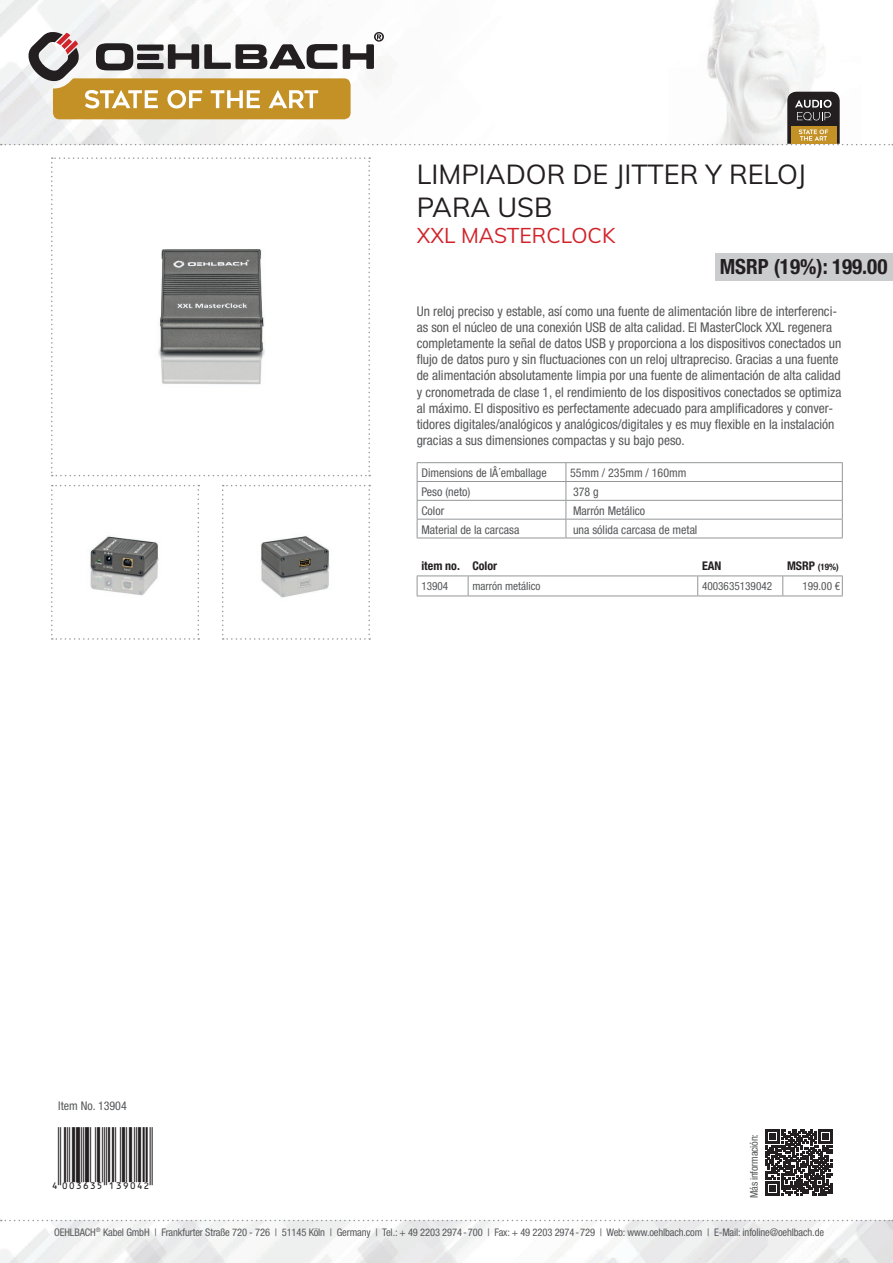
<style>
.page{position:relative;width:893px;height:1263px;background:#fff}
.page>*{position:absolute;margin:0;border:0;box-sizing:border-box;transform-origin:0 0}
.t1{font:27px/32.4px "Muli";color:#231f20}
.t2{font:27px "EAN";color:#231f20}
.t3{font:700 condensed 21px "Helvetica Neue LTW1 G";color:#231f20}
.t4{font:21px "Muli";color:#d1232a}
.t5{font:condensed 13.5px/16.2px "Helvetica Neue LTW1 G";color:#57585a}
.t6{font:condensed 12px "Helvetica Neue LTW1 G";color:#57585a}
.t7{font:700 condensed 12px "Helvetica Neue LTW1 G";color:#231f20}
.t8{font:condensed 11.25px "Helvetica Neue LTW1 G";color:#57585a}
.t9{font:condensed 10.5px "Helvetica Neue LTW1 G";letter-spacing:-.01em;color:#57585a}
.t10{font:700 condensed 9px "Helvetica Neue LTW1 G";color:#231f20}
.s1{font-size:12px}
</style>
<div class="page">
<img style="left:0;top:1220px;width:893px;height:43px">
<img style="left:0;top:0;width:818px;height:145px">
<svg style="left:1px;top:1220px;width:892px;height:1px"></svg>
<svg style="left:51px;top:157px;width:319px;height:319px"></svg>
<svg style="left:51px;top:485px;width:148px;height:155px"></svg>
<svg style="left:222px;top:485px;width:148px;height:155px"></svg>
<svg style="left:766px;top:1129px;width:66px;height:67px"></svg>
<svg style="left:1px;top:31px;width:892px;height:114px"></svg>
<svg style="left:417px;top:576px;width:426px;height:20px"></svg>
<hr style="left:417px;top:596px;width:51px;height:1px;background:#939598">
<hr style="left:468px;top:596px;width:230px;height:1px;background:#939598">
<hr style="left:698px;top:596px;width:85px;height:1px;background:#939598">
<hr style="left:783px;top:596px;width:60px;height:1px;background:#939598">
<hr style="left:417px;top:575px;width:51px;height:1px;background:#939598">
<hr style="left:468px;top:575px;width:230px;height:1px;background:#939598">
<hr style="left:698px;top:575px;width:85px;height:1px;background:#939598">
<hr style="left:783px;top:575px;width:60px;height:1px;background:#939598">
<div style="left:715px;top:253px;width:178px;height:27px;background:#cbccce"></div>
<hr style="left:417px;top:462px;width:149px;height:1px;background:#939598">
<hr style="left:566px;top:462px;width:277px;height:1px;background:#939598">
<svg style="left:417px;top:463px;width:426px;height:75px"></svg>
<hr style="left:417px;top:538px;width:149px;height:1px;background:#939598">
<hr style="left:566px;top:538px;width:277px;height:1px;background:#939598">
<h1 class="t1" style="left:417px;top:157px;width:391px">LIMPIADOR DE JITTER Y RELOJ<br>PARA USB</h1>
<h2 class="t4" style="left:417px;top:221px;width:200px">XXL MASTERCLOCK</h2>
<h2 class="t3" style="left:720px;top:254px;width:169px">MSRP (19%): 199.00</h2>
<p class="t5" style="left:417px;top:303px;width:426px">Un reloj preciso y estable, así como una fuente de alimentación libre de interferenci&shy;as son el núcleo de una conexión USB de alta calidad. El MasterClock XXL regenera completamente la señal de datos USB y proporciona a los dispositivos conectados un flujo de datos puro y sin fluctuaciones con un reloj ultrapreciso. Gracias a una fuente de alimentación absolutamente limpia por una fuente de alimentación de alta calidad y cronometrada de clase 1, el rendimiento de los dispositivos conectados se optimiza al máximo. El dispositivo es perfectamente adecuado para amplificadores y conver&shy;tidores digitales/analógicos y analógicos/digitales y es muy flexible en la instalación gracias a sus dimensiones compactas y su bajo peso.</p>
<p class="t6" style="left:421px;top:466px;width:127px">Dimensions de lÂ´emballage</p>
<p class="t6" style="left:570px;top:466px;width:118px">55mm / 235mm / 160mm</p>
<p class="t6" style="left:421px;top:485px;width:51px">Peso (neto)</p>
<p class="t6" style="left:573px;top:485px;width:27px">378 g</p>
<p class="t6" style="left:421px;top:504px;width:24px">Color</p>
<p class="t6" style="left:573px;top:504px;width:74px">Marrón Metálico</p>
<p class="t6" style="left:421px;top:522px;width:100px">Material de la carcasa</p>
<p class="t6" style="left:573px;top:522px;width:126px">una sólida carcasa de metal</p>
<p class="t7" style="left:421px;top:558px;width:77px">item no. Color</p>
<p class="t7" style="left:702px;top:558px;width:21px">EAN</p>
<p class="t10" style="left:787px;top:561px;width:53px"><span class="s1">MSRP</span> (19%)</p>
<p class="t8" style="left:421px;top:579px;width:28px">13904</p>
<p class="t8" style="left:472px;top:579px;width:70px">marrón metálico</p>
<p class="t8" style="left:702px;top:579px;width:72px">4003635139042</p>
<p class="t8" style="left:802px;top:579px;width:39px">199.00 €</p>
<p class="t6" style="left:58px;top:1099px;width:70px">Item No. 13904</p>
<h1 class="t2" style="left:51px;top:1157px;width:103px">4":D=@GI#OQWNRP"</h1>
<p class="t9" style="left:748px;top:1198px;width:66px;rotate:-90deg">Más información:</p>
<p class="t9" style="left:54px;top:1226px;width:771px">OEHLBACH<sup>®</sup> Kabel GmbH | Frankfurter Straße 720 - 726 | 51145 Köln | Germany | Tel.: + 49 2203 2974-700 | Fax: + 49 2203 2974-729 | Web: www.oehlbach.com | E-Mail: infoline@oehlbach.de</p>
</div>
